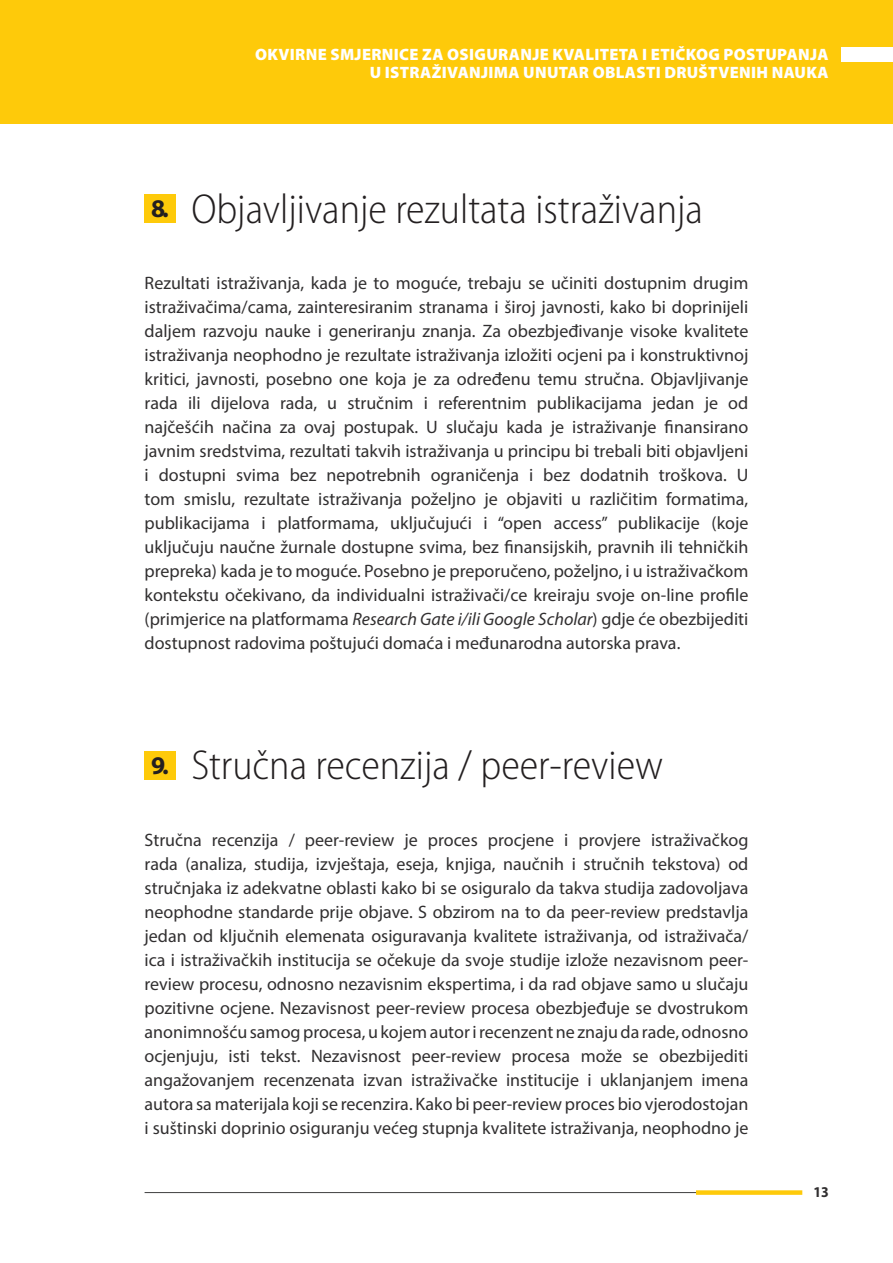
<style>
.page{position:relative;width:893px;height:1263px;background:#fff}
.page>*{position:absolute;margin:0;border:0;box-sizing:border-box;transform-origin:0 0}
.t1{font:300 semi-condensed 42px "Myriad Pro";color:#231f20}
.t2{font:18px/24px "Myriad Pro";color:#312f30;text-align:justify}
.t3{font:900 16.5px/18px "Myriad Pro";letter-spacing:.02em;color:#fff;text-align:right}
.t4{font:700 semi-condensed 15px "Myriad Pro";color:#312f30}
.s1{font-weight:700;font-stretch:normal;font-size:25.5px}
.s2{font-style:italic}
</style>
<div class="page">
<div style="left:145px;top:194px;width:31px;height:29px;background:#feca0a"></div>
<div style="left:145px;top:751px;width:31px;height:28px;background:#feca0a"></div>
<hr style="left:145px;top:1192px;width:656px;height:1px;background:#3e3e3f">
<div style="left:696px;top:1190px;width:106px;height:5px;background:#feca0a"></div>
<div style="left:0;top:0;width:893px;height:123px;background:#feca0a"></div>
<div style="left:842px;top:48px;width:51px;height:14px;background:#fff"></div>
<p class="t3" style="left:255px;top:45px;width:575px">OKVIRNE SMJERNICE ZA OSIGURANJE KVALITETA I ETIČKOG POSTUPANJA<br>U ISTRAŽIVANJIMA UNUTAR OBLASTI DRUŠTVENIH NAUKA</p>
<h1 class="t1" style="left:151px;top:184px;width:553px"><span class="s1">8.</span> Objavljivanje rezultata istraživanja</h1>
<p class="t2" style="left:145px;top:271px;width:605px">Rezultati istraživanja, kada je to moguće, trebaju se učiniti dostupnim drugim istraživačima/cama, zainteresiranim stranama i široj javnosti, kako bi doprinijeli daljem razvoju nauke i generiranju znanja. Za obezbjeđivanje visoke kvalitete istraživanja neophodno je rezultate istraživanja izložiti ocjeni pa i konstruktivnoj kritici, javnosti, posebno one koja je za određenu temu stručna. Objavljivanje rada ili dijelova rada, u stručnim i referentnim publikacijama jedan je od najčešćih načina za ovaj postupak. U slučaju kada je istraživanje finansirano javnim sredstvima, rezultati takvih istraživanja u principu bi trebali biti objavljeni i dostupni svima bez nepotrebnih ograničenja i bez dodatnih troškova. U tom smislu, rezultate istraživanja poželjno je objaviti u različitim formatima, publikacijama i platformama, uključujući i “open access” publikacije (koje uključuju naučne žurnale dostupne svima, bez finansijskih, pravnih ili tehničkih prepreka) kada je to moguće. Posebno je preporučeno, poželjno, i u istraživačkom kontekstu očekivano, da individualni istraživači/ce kreiraju svoje on-line profile (primjerice na platformama <span class="s2">Research Gate i/ili Google Scholar</span>) gdje će obezbijediti dostupnost radovima poštujući domaća i međunarodna autorska prava.</p>
<h1 class="t1" style="left:151px;top:740px;width:514px"><span class="s1">9.</span> Stručna recenzija / peer-review</h1>
<p class="t2" style="left:145px;top:828px;width:605px">Stručna recenzija / peer-review je proces procjene i provjere istraživačkog rada (analiza, studija, izvještaja, eseja, knjiga, naučnih i stručnih tekstova) od stručnjaka iz adekvatne oblasti kako bi se osiguralo da takva studija zadovoljava neophodne standarde prije objave. S obzirom na to da peer-review predstavlja jedan od ključnih elemenata osiguravanja kvalitete istraživanja, od istraživača/ ica i istraživačkih institucija se očekuje da svoje studije izlože nezavisnom peer&shy;review procesu, odnosno nezavisnim ekspertima, i da rad objave samo u slučaju pozitivne ocjene. Nezavisnost peer-review procesa obezbjeđuje se dvostrukom anonimnošću samog procesa, u kojem autor i recenzent ne znaju da rade, odnosno ocjenjuju, isti tekst. Nezavisnost peer-review procesa može se obezbijediti angažovanjem recenzenata izvan istraživačke institucije i uklanjanjem imena autora sa materijala koji se recenzira. Kako bi peer-review proces bio vjerodostojan i suštinski doprinio osiguranju većeg stupnja kvalitete istraživanja, neophodno je</p>
<p class="t4" style="left:813px;top:1183px;width:17px">13</p>
</div>
